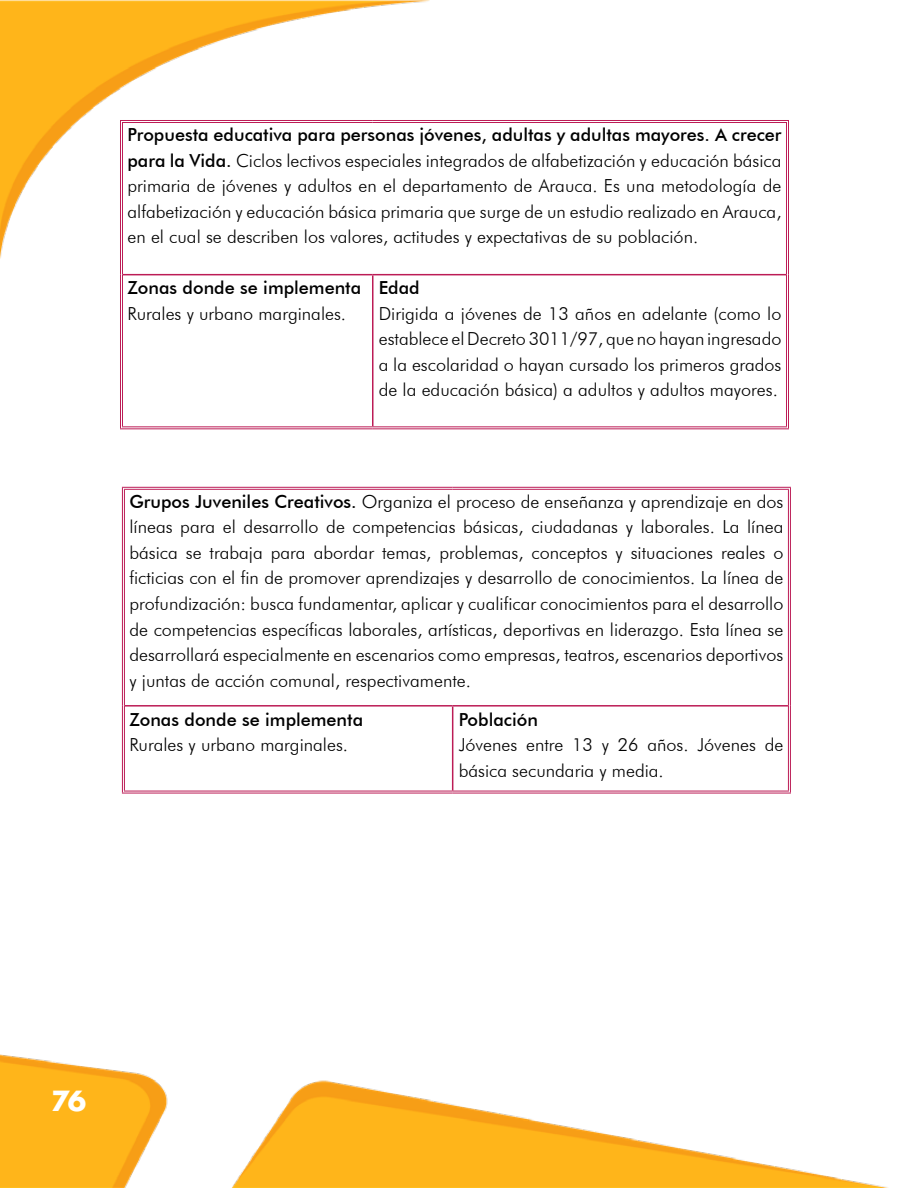
<style>
.page{position:relative;width:918px;height:1188px;background:#fff}
.page>*{position:absolute;margin:0;border:0;box-sizing:border-box;transform-origin:0 0}
.t1{font:700 27px "Futura";color:#fff}
.t2{font:300 18px/25.5px "Futura BT";color:#000;text-align:justify}
.t3{font:500 18px "Futura BT";color:#000}
.s1{font-weight:500}
</style>
<div class="page">
<img style="left:0;top:0;width:888px;height:1188px">
<hr style="left:120px;top:120px;width:253px;height:3px;background:#fff">
<hr style="left:120px;top:123px;width:3px;height:152px;background:#fff">
<hr style="left:373px;top:120px;width:416px;height:3px;background:#fff">
<hr style="left:786px;top:123px;width:3px;height:152px;background:#fff">
<hr style="left:120px;top:275px;width:3px;height:151px;background:#fff">
<hr style="left:786px;top:275px;width:3px;height:151px;background:#fff">
<hr style="left:120px;top:426px;width:253px;height:3px;background:#fff">
<hr style="left:373px;top:426px;width:416px;height:3px;background:#fff">
<hr style="left:120px;top:120px;width:253px;height:1px;background:#bc1c56">
<hr style="left:122px;top:122px;width:251px;height:1px;background:#bc1c56">
<hr style="left:120px;top:121px;width:1px;height:154px;background:#bc1c56">
<hr style="left:122px;top:123px;width:1px;height:152px;background:#bc1c56">
<hr style="left:373px;top:120px;width:416px;height:1px;background:#bc1c56">
<hr style="left:373px;top:122px;width:414px;height:1px;background:#bc1c56">
<hr style="left:786px;top:123px;width:1px;height:152px;background:#bc1c56">
<hr style="left:788px;top:121px;width:1px;height:154px;background:#bc1c56">
<hr style="left:120px;top:275px;width:1px;height:153px;background:#bc1c56">
<hr style="left:122px;top:275px;width:1px;height:151px;background:#bc1c56">
<hr style="left:786px;top:275px;width:1px;height:151px;background:#bc1c56">
<hr style="left:788px;top:275px;width:1px;height:153px;background:#bc1c56">
<hr style="left:122px;top:426px;width:251px;height:1px;background:#bc1c56">
<hr style="left:120px;top:428px;width:253px;height:1px;background:#bc1c56">
<hr style="left:373px;top:426px;width:414px;height:1px;background:#bc1c56">
<hr style="left:373px;top:428px;width:416px;height:1px;background:#bc1c56">
<hr style="left:123px;top:274px;width:250px;height:1px;background:#bc1c56">
<hr style="left:373px;top:274px;width:413px;height:1px;background:#bc1c56">
<hr style="left:372px;top:275px;width:2px;height:151px;background:#bc1c56">
<hr style="left:122px;top:487px;width:331px;height:3px;background:#fff">
<hr style="left:122px;top:490px;width:3px;height:216px;background:#fff">
<hr style="left:453px;top:487px;width:338px;height:3px;background:#fff">
<hr style="left:788px;top:490px;width:3px;height:216px;background:#fff">
<hr style="left:122px;top:706px;width:3px;height:85px;background:#fff">
<hr style="left:788px;top:706px;width:3px;height:85px;background:#fff">
<hr style="left:122px;top:791px;width:331px;height:3px;background:#fff">
<hr style="left:453px;top:791px;width:338px;height:3px;background:#fff">
<hr style="left:122px;top:487px;width:331px;height:1px;background:#bc1c56">
<hr style="left:124px;top:489px;width:329px;height:1px;background:#bc1c56">
<hr style="left:122px;top:488px;width:1px;height:218px;background:#bc1c56">
<hr style="left:124px;top:490px;width:1px;height:216px;background:#bc1c56">
<hr style="left:453px;top:487px;width:338px;height:1px;background:#bc1c56">
<hr style="left:453px;top:489px;width:336px;height:1px;background:#bc1c56">
<hr style="left:788px;top:490px;width:1px;height:216px;background:#bc1c56">
<hr style="left:790px;top:488px;width:1px;height:218px;background:#bc1c56">
<hr style="left:122px;top:706px;width:1px;height:87px;background:#bc1c56">
<hr style="left:124px;top:706px;width:1px;height:85px;background:#bc1c56">
<hr style="left:788px;top:706px;width:1px;height:85px;background:#bc1c56">
<hr style="left:790px;top:706px;width:1px;height:87px;background:#bc1c56">
<hr style="left:124px;top:791px;width:329px;height:1px;background:#bc1c56">
<hr style="left:122px;top:793px;width:331px;height:1px;background:#bc1c56">
<hr style="left:453px;top:791px;width:336px;height:1px;background:#bc1c56">
<hr style="left:453px;top:793px;width:338px;height:1px;background:#bc1c56">
<hr style="left:125px;top:705px;width:328px;height:2px;background:#bc1c56">
<hr style="left:453px;top:705px;width:335px;height:2px;background:#bc1c56">
<hr style="left:452px;top:707px;width:1px;height:84px;background:#bc1c56">
<p class="t2" style="left:128px;top:122px;width:656px"><span class="s1">Propuesta educativa para personas jóvenes, adultas y adultas mayores. A crecer para la Vida.</span> Ciclos lectivos especiales integrados de alfabetización y educación básica primaria de jóvenes y adultos en el departamento de Arauca. Es una metodología de alfabetización y educación básica primaria que surge de un estudio realizado en Arauca, en el cual se describen los valores, actitudes y expectativas de su población.</p>
<p class="t3" style="left:128px;top:277px;width:235px">Zonas donde se implementa</p>
<p class="t2" style="left:128px;top:301px;width:220px">Rurales y urbano marginales.</p>
<p class="t3" style="left:379px;top:277px;width:43px">Edad</p>
<p class="t2" style="left:379px;top:301px;width:404px">Dirigida a jóvenes de 13 años en adelante (como lo establece el Decreto 3011/97, que no hayan ingresado a la escolaridad o hayan cursado los primeros grados de la educación básica) a adultos y adultos mayores.</p>
<p class="t2" style="left:129px;top:489px;width:656px"><span class="s1">Grupos Juveniles Creativos.</span> Organiza el proceso de enseñanza y aprendizaje en dos líneas para el desarrollo de competencias básicas, ciudadanas y laborales. La línea básica se trabaja para abordar temas, problemas, conceptos y situaciones reales o ficticias con el fin de promover aprendizajes y desarrollo de conocimientos. La línea de profundización: busca fundamentar, aplicar y cualificar conocimientos para el desarrollo de competencias específicas laborales, artísticas, deportivas en liderazgo. Esta línea se desarrollará especialmente en escenarios como empresas, teatros, escenarios deportivos y juntas de acción comunal, respectivamente.</p>
<p class="t3" style="left:129px;top:708px;width:235px">Zonas donde se implementa</p>
<p class="t2" style="left:129px;top:732px;width:220px">Rurales y urbano marginales.</p>
<p class="t3" style="left:459px;top:708px;width:81px">Población</p>
<p class="t2" style="left:459px;top:732px;width:326px">Jóvenes entre 13 y 26 años. Jóvenes de básica secundaria y media.</p>
<h1 class="t1" style="left:51px;top:1082px;width:37px">76</h1>
</div>
